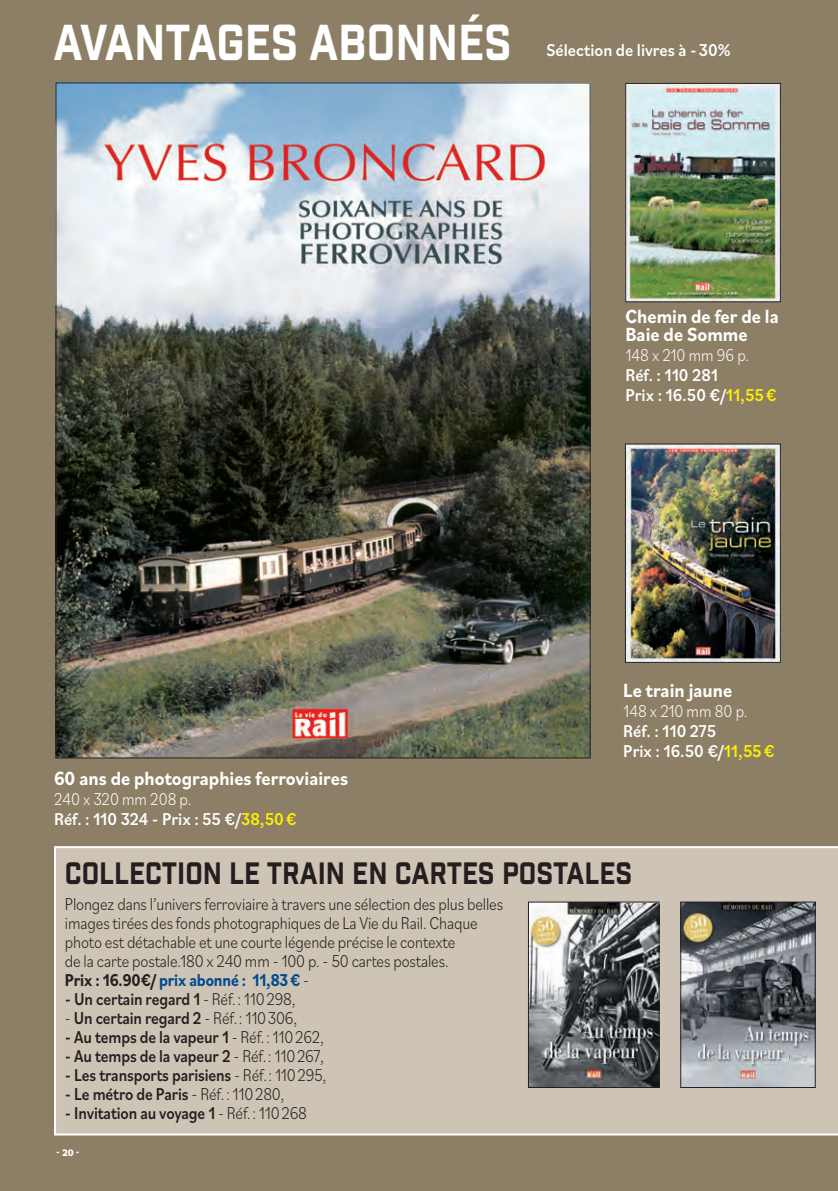
<style>
.page{position:relative;width:838px;height:1191px;background:#fff}
.page>*{position:absolute;margin:0;border:0;box-sizing:border-box;transform-origin:0 0}
.t1{font:49px "Industry Inc Base";color:#fff;scale:.9 1}
.t2{font:30px "Industry Inc Base";color:#231f20;scale:.9 1}
.t3{font:700 20px/18px "Bilo";color:#fff;scale:.9 1}
.t4{font:300 18px/19px "Bilo";letter-spacing:-.01em;color:#231f20;scale:.85 1}
.t5{font:500 18px "Bilo";letter-spacing:-.01em;color:#231f20;scale:.85 1}
.t6{font:500 18px/20px "Bilo";color:#fff;scale:.9 1}
.t7{font:300 18px "Bilo";color:#fff;scale:.85 1}
.t8{font:700 12px "Vista Slab OTCE";color:#fff}
.s1{color:#fff101}
.s2{font-weight:300}
.s3{font-weight:700}
.s4{font-weight:700;color:#01498e}
</style>
<div class="page">
<div style="left:0;top:0;width:838px;height:1190px;background:#8d7f65"></div>
<div style="left:54px;top:846px;width:784px;height:289px;background:#cdc4b5"></div>
<img style="left:530px;top:903px;width:127px;height:182px">
<div style="left:528px;top:901px;width:131px;height:186px;border:1px solid #231f20"></div>
<img style="left:682px;top:903px;width:132px;height:182px">
<div style="left:680px;top:901px;width:136px;height:186px;border:1px solid #231f20"></div>
<img style="left:627px;top:445px;width:152px;height:216px">
<div style="left:625px;top:443px;width:156px;height:220px;border:1px solid #231f20"></div>
<img style="left:627px;top:85px;width:152px;height:215px">
<div style="left:625px;top:83px;width:156px;height:219px;border:1px solid #231f20"></div>
<img style="left:57px;top:84px;width:532px;height:672px">
<h1 class="t1" style="left:53px;top:13px;width:511px">AVANTAGES ABONNÉS</h1>
<p class="t6" style="left:546px;top:39px;width:206px">Sélection de livres à -30%</p>
<p class="t3" style="left:625px;top:306px;width:172px">Chemin de fer de la<br>Baie de Somme</p>
<p class="t7" style="left:625px;top:342px;width:147px">148 x 210 mm 96 p.</p>
<p class="t6" style="left:625px;top:364px;width:170px">Réf. : 110 281<br>Prix : 16.50 €/<span class="s1">11,55€</span></p>
<p class="t3" style="left:54px;top:768px;width:328px">60 ans de photographies ferroviaires</p>
<p class="t6" style="left:54px;top:787px;width:271px"><span class="s2">240 x 320 mm 208 p.<br></span>Réf. : 110 324 - Prix : 55 €/<span class="s1">38,50€</span></p>
<p class="t3" style="left:623px;top:680px;width:123px">Le train jaune</p>
<p class="t7" style="left:623px;top:698px;width:148px">148 x 210 mm 80 p.</p>
<p class="t6" style="left:623px;top:720px;width:170px">Réf. : 110 275<br>Prix : 16.50 €/<span class="s1">11,55€</span></p>
<h2 class="t2" style="left:65px;top:854px;width:632px">COLLECTION LE TRAIN EN CARTES POSTALES</h2>
<p class="t4" style="left:65px;top:893px;width:517px">Plongez dans l’univers ferroviaire à travers une sélection des plus belles images tirées des fonds photographiques de La Vie du Rail. Chaque photo est détachable et une courte légende précise le contexte<br>de la carte postale.180 x 240 mm - 100 p. - 50 cartes postales.<br><span class="s3">Prix : 16.90€/</span> <span class="s4">prix abonné : 11,83€</span> -</p>
<p class="t5" style="left:65px;top:986px;width:273px">- Un certain regard 1 <span class="s2">- Réf.: 110298,</span></p>
<p class="t5" style="left:65px;top:1005px;width:275px"><span class="s2">-</span> Un certain regard 2 <span class="s2">- Réf.: 110306,</span></p>
<p class="t5" style="left:65px;top:1024px;width:306px">- Au temps de la vapeur 1 <span class="s2">- Réf.: 110262,</span></p>
<p class="t5" style="left:65px;top:1043px;width:306px">- Au temps de la vapeur 2 <span class="s2">- Réf.: 110267,</span></p>
<p class="t5" style="left:65px;top:1062px;width:309px">- Les transports parisiens <span class="s2">- Réf.: 110295,</span></p>
<p class="t5" style="left:65px;top:1081px;width:259px">- Le métro de Paris <span class="s2">- Réf.: 110280,</span></p>
<p class="t5" style="left:65px;top:1100px;width:286px">- Invitation au voyage 1 <span class="s2">- Réf.: 110268</span></p>
<p class="t8" style="left:57px;top:1144px;width:24px">- 20 -</p>
</div>
